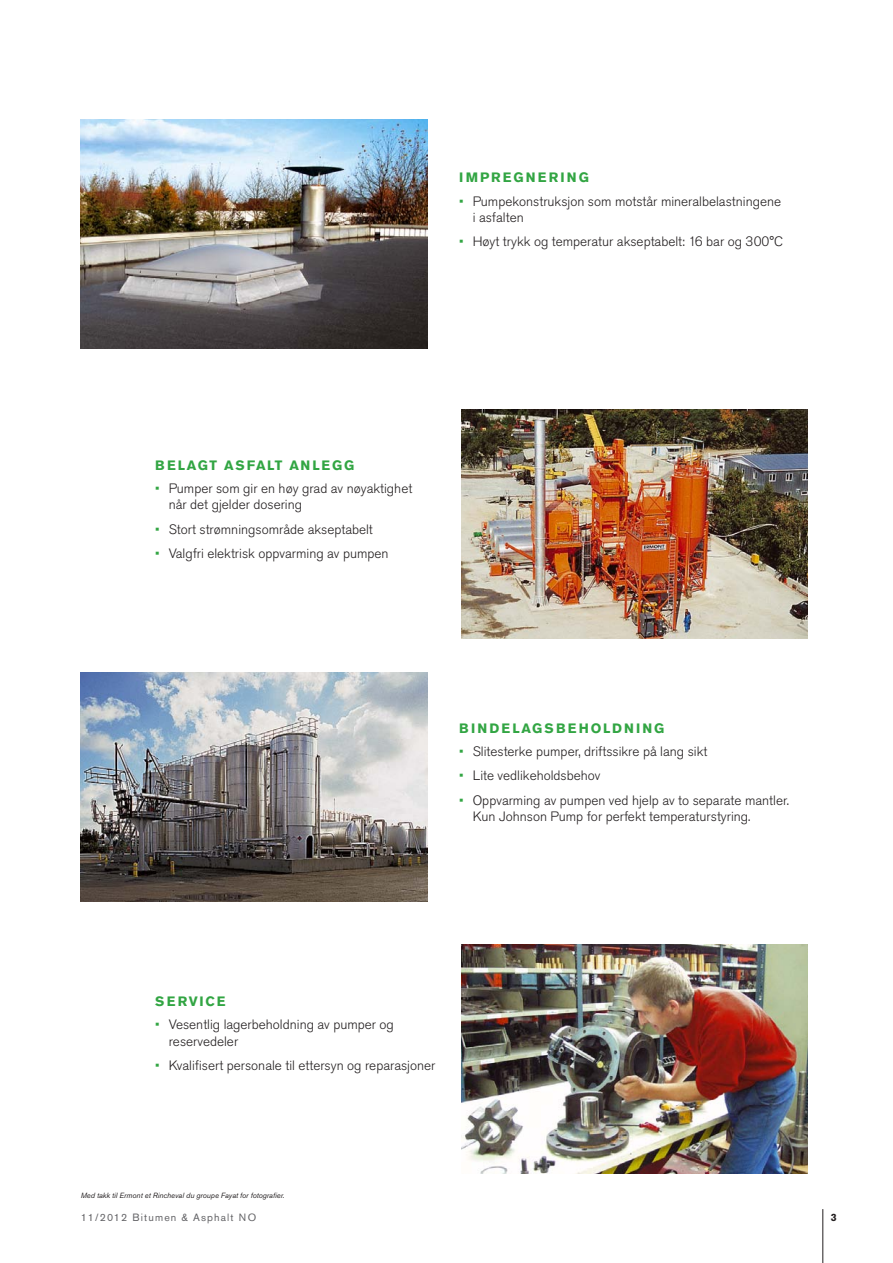
<style>
.page{position:relative;width:893px;height:1263px;background:#fff}
.page>*{position:absolute;margin:0;border:0;box-sizing:border-box;transform-origin:0 0}
.Bullet_list__green_b{font:300 13.5px/16.2px "Akzidenz Grotesk Pro";color:#231f20}
.Headline__Large__All{font:700 13.5px "Akzidenz Grotesk Pro";letter-spacing:.16em;color:#32a543}
.Headline__Large__All-2{font:700 13.5px "Akzidenz Grotesk Pro";letter-spacing:.12em;color:#32a543}
.Headline__Large__All-3{font:700 13.5px "Akzidenz Grotesk Pro";letter-spacing:.13em;color:#32a543}
.Page___version_no{font:10.5px "Akzidenz Grotesk Pro";letter-spacing:.11em;color:#636366}
.t1{font:700 10.5px "Akzidenz Grotesk Pro";color:#231f20}
.t2{font:italic 7.5px "Akzidenz Grotesk Pro";color:#231f20}
.s1{color:#32a543}
</style>
<div class="page">
<hr style="left:822px;top:1209px;width:1px;height:54px;background:#231f20">
<img style="left:461px;top:409px;width:347px;height:229px">
<img style="left:81px;top:672px;width:346px;height:230px">
<img style="left:81px;top:119px;width:346px;height:230px">
<img style="left:461px;top:944px;width:347px;height:230px">
<p class="Headline__Large__All" style="left:459px;top:169px;width:131px">IMPREGNERING</p>
<p class="Bullet_list__green_b" style="left:473px;top:193px;width:310px;text-indent:-14px"><span class="s1">•</span> Pumpekonstruksjon som motstår mineralbelastningene i asfalten</p>
<p class="Bullet_list__green_b" style="left:459px;top:234px;width:326px"><span class="s1">•</span> Høyt trykk og temperatur akseptabelt: 16 bar og 300°C</p>
<p class="Headline__Large__All-2" style="left:155px;top:456px;width:201px">BELAGT ASFALT ANLEGG</p>
<p class="Bullet_list__green_b" style="left:169px;top:480px;width:245px;text-indent:-14px"><span class="s1">•</span> Pumper som gir en høy grad av nøyaktighet når det gjelder dosering</p>
<p class="Bullet_list__green_b" style="left:155px;top:521px;width:219px"><span class="s1">•</span> Stort strømningsområde akseptabelt</p>
<p class="Bullet_list__green_b" style="left:155px;top:546px;width:235px"><span class="s1">•</span> Valgfri elektrisk oppvarming av pumpen</p>
<p class="Headline__Large__All" style="left:459px;top:719px;width:207px">BINDELAGSBEHOLDNING</p>
<p class="Bullet_list__green_b" style="left:459px;top:743px;width:250px"><span class="s1">•</span> Slitesterke pumper, driftssikre på lang sikt</p>
<p class="Bullet_list__green_b" style="left:459px;top:768px;width:143px"><span class="s1">•</span> Lite vedlikeholdsbehov</p>
<p class="Bullet_list__green_b" style="left:473px;top:792px;width:318px;text-indent:-14px"><span class="s1">•</span> Oppvarming av pumpen ved hjelp av to separate mantler.<br>Kun Johnson Pump for perfekt temperaturstyring.</p>
<p class="Headline__Large__All-3" style="left:155px;top:993px;width:72px">SERVICE</p>
<p class="Bullet_list__green_b" style="left:169px;top:1017px;width:227px;text-indent:-14px"><span class="s1">•</span> Vesentlig lagerbeholdning av pumper og reservedeler</p>
<p class="Bullet_list__green_b" style="left:155px;top:1057px;width:282px"><span class="s1">•</span> Kvalifisert personale til ettersyn og reparasjoner</p>
<p class="t2" style="left:81px;top:1190px;width:205px">Med takk til Ermont et Rincheval du groupe Fayat for fotografier.</p>
<p class="Page___version_no" style="left:81px;top:1210px;width:177px">11/2012 Bitumen &amp; Asphalt NO</p>
<p class="t1" style="left:831px;top:1210px;width:7px">3</p>
</div>
